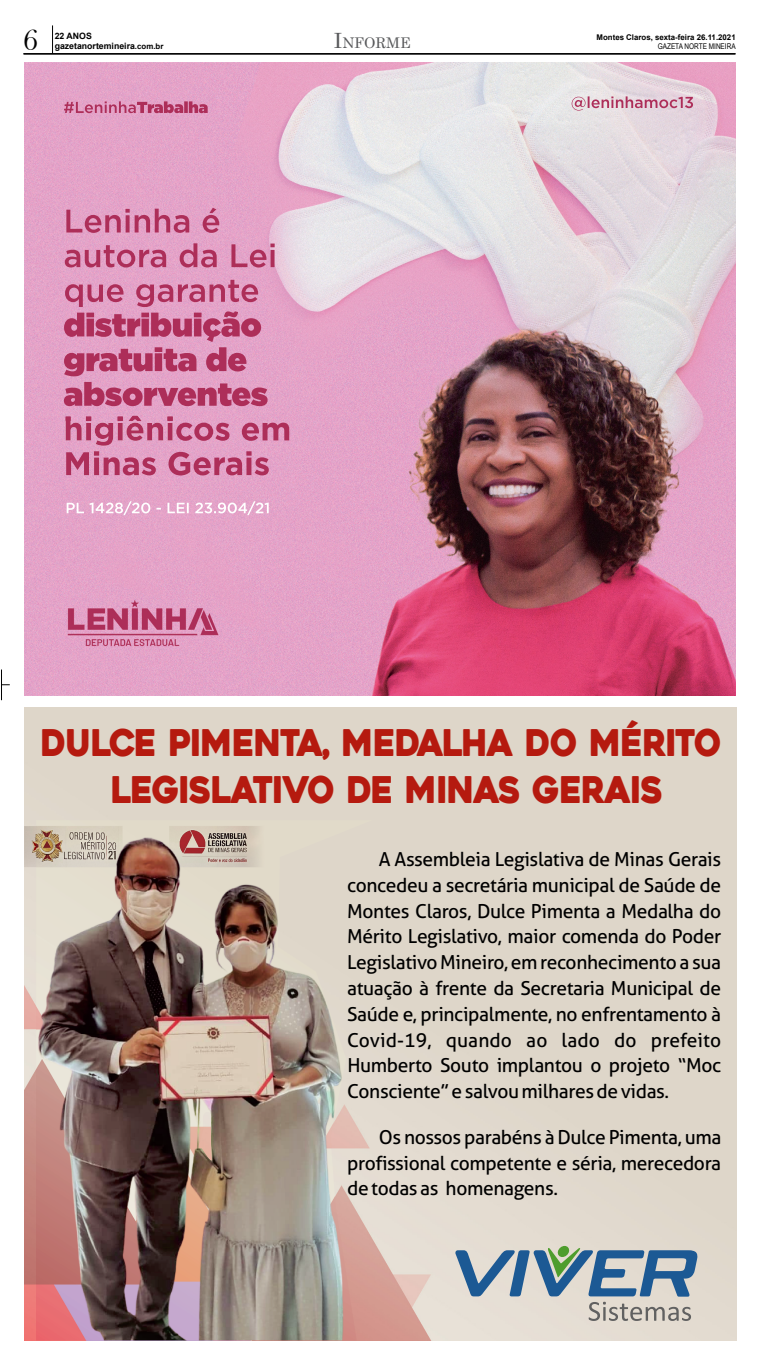
<style>
.page{position:relative;width:759px;height:1365px;background:#fff}
.page>*{position:absolute;margin:0;border:0;box-sizing:border-box;transform-origin:0 0}
.t1{font:36.66px/46.7px "Heavitas";letter-spacing:-.025em;color:#b51a0f;text-align:center;scale:.91 1}
.t2{font:29.75px "Bask Old Face";color:#000}
.t3{font:19.25px/25.8px "Aller";letter-spacing:-.02em;color:#000;text-align:right}
.t4{font:14.7px "Century";color:#58595b}
.t5{font:700 8.75px "Arial";color:#000}
.t6{font:700 7.88px "Arial";color:#000}
.t7{font:7.88px "Arial Narrow";color:#000}
.s1{font-size:21px}
</style>
<div class="page">
<hr style="left:1px;top:669px;width:1px;height:31px;background:#000">
<svg style="left:52px;top:25px;width:1px;height:28px"></svg>
<hr style="left:24px;top:53px;width:711px;height:1px;background:#000">
<img style="left:25px;top:62px;width:710px;height:633px">
<img style="left:24px;top:707px;width:712px;height:633px">
<img style="left:24px;top:826px;width:12px;height:41px">
<svg style="left:455px;top:1245px;width:243px;height:75px;background:#a4b1b9"></svg>
<img style="left:36px;top:820px;width:337px;height:520px">
<h2 class="t2" style="left:24px;top:24px;width:16px">6</h2>
<p class="t5" style="left:55px;top:30px;width:39px">22 ANOS</p>
<p class="t5" style="left:55px;top:40px;width:82px">gazetanortemineira</p>
<p class="t6" style="left:135px;top:41px;width:30px">.com.br</p>
<p class="t4" style="left:334px;top:30px;width:78px"><span class="s1">I</span>NFORME</p>
<p class="t6" style="left:597px;top:32px;width:141px">Montes Claros, sexta-feira 26.11.2021</p>
<p class="t7" style="left:658px;top:41px;width:79px">GAZETA NORTE MINEIRA</p>
<h1 class="t1" style="left:40px;top:719px;width:750px">DULCE PIMENTA, MEDALHA DO MÉRITO<br>LEGISLATIVO DE MINAS GERAIS</h1>
<p class="t3" style="left:347px;top:846px;width:376px">A Assembleia Legislativa de Minas Gerais concedeu a secretária municipal de Saúde de Montes Claros, Dulce Pimenta a Medalha do Mérito Legislativo, maior comenda do Poder LegislativoMineiro,emreconhecimentoasua atuação à frente da Secretaria Municipal de Saúde ,e principalmente, no enfrentamento à prefeito</p>
<p class="t3" style="left:347px;top:1026px;width:376px;text-align:left">Covid-19,<br>Humberto Souto implantou o projeto “Moc<br>Consciente e” salvoumilharesdevidas.</p>
<p class="t3" style="left:347px;top:1123px;width:376px;text-align:justify;text-indent:32px">Os nossos parabéns à Dulce Pimenta, uma profissional competente e séria, merecedora detodasas homenagens.</p>
<p class="t3" style="left:446px;top:1026px;width:68px">quando</p>
<p class="t3" style="left:562px;top:1026px;width:40px">lado</p>
<p class="t3" style="left:614px;top:1026px;width:24px">do</p>
<p class="t3" style="left:526px;top:1026px;width:23px">ao</p>
</div>
